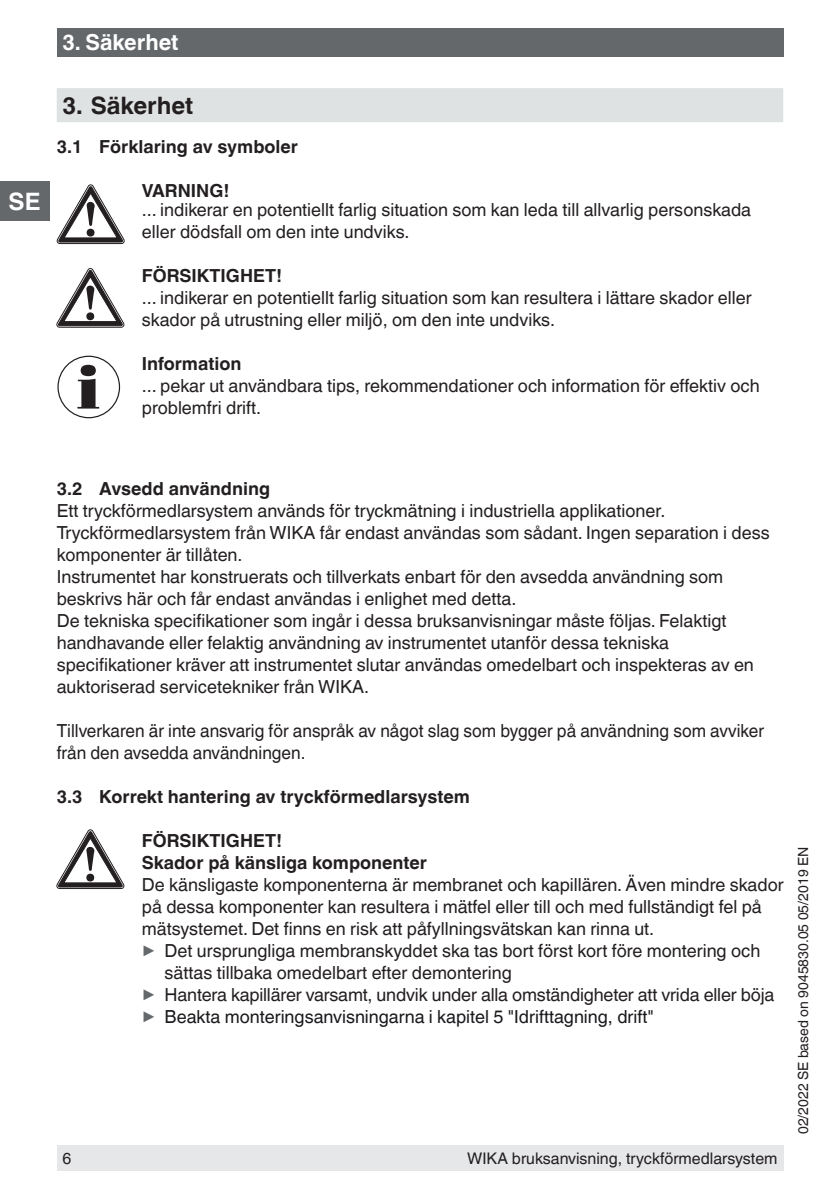
<style>
.page{position:relative;width:840px;height:1191px;background:#fff}
.page>*{position:absolute;margin:0;border:0;box-sizing:border-box;transform-origin:0 0}
.t1{font:700 24px "Helvetica World";color:#231f20}
.t2{font:700 24px "Helvetica World";color:#fff}
.t3{font:700 22px "Helvetica World";color:#fff}
.t4{font:18px/22px "Helvetica World";color:#231f20}
.t5{font:700 18px/22px "Helvetica World";color:#231f20}
.t6{font:18px/22px "Helvetica World";color:#231f20;scale:.96 1}
.t7{font:18px "Helvetica World";color:#19191d}
.t8{font:16px "Helvetica World";color:#231f20}
.t9{font:14px "Helvetica World";color:#231f20}
.s1{font-size:17.8px;color:#64686b}
</style>
<div class="page">
<div style="left:57px;top:1145px;width:726px;height:26px;background:#e6e7e9"></div>
<div style="left:57px;top:28px;width:726px;height:29px;background:#64686b"></div>
<div style="left:0;top:181px;width:49px;height:40px;background:#64686b"></div>
<div style="left:57px;top:88px;width:725px;height:34px;background:#dfe2e2"></div>
<svg style="left:57px;top:185px;width:67px;height:59px"></svg>
<svg style="left:57px;top:268px;width:67px;height:59px"></svg>
<svg style="left:77px;top:365px;width:22px;height:43px"></svg>
<div style="left:57px;top:356px;width:63px;height:62px;border:1px solid #231f20;border-radius:50%"></div>
<svg style="left:57px;top:829px;width:67px;height:59px"></svg>
<p class="t3" style="left:62px;top:30px;width:117px">3. Säkerhet</p>
<h1 class="t2" style="left:9px;top:188px;width:33px">SE</h1>
<h1 class="t1" style="left:62px;top:91px;width:132px">3. Säkerhet</h1>
<p class="t5" style="left:57px;top:136px;width:243px">3.1 Förklaring av symboler</p>
<p class="t5" style="left:142px;top:180px;width:89px">VARNING!</p>
<p class="t4" style="left:142px;top:199px;width:610px">... indikerar en potentiellt farlig situation som kan leda till allvarlig personskada eller dödsfall om den inte undviks.</p>
<p class="t5" style="left:142px;top:265px;width:142px">FÖRSIKTIGHET!</p>
<p class="t4" style="left:142px;top:287px;width:611px">... indikerar en potentiellt farlig situation som kan resultera i lättare skador eller skador på utrustning eller miljö, om den inte undviks.</p>
<p class="t5" style="left:142px;top:353px;width:101px">Information</p>
<p class="t4" style="left:142px;top:375px;width:619px">... pekar ut användbara tips, rekommendationer och information för effektiv och problemfri drift.</p>
<p class="t5" style="left:57px;top:478px;width:215px">3.2 Avsedd användning</p>
<p class="t4" style="left:57px;top:500px;width:714px">Ett tryckförmedlarsystem används för tryckmätning i industriella applikationer.<br>Tryckförmedlarsystem från WIKA får endast användas som sådant. Ingen separation i dess komponenter är tillåten.<br>Instrumentet har konstruerats och tillverkats enbart för den avsedda användning som beskrivs här och får endast användas i enlighet med detta.<br>De tekniska specifikationer som ingår i dessa bruksanvisningar måste följas. Felaktigt handhavande eller felaktig användning av instrumentet utanför dessa tekniska specifikationer kräver att instrumentet slutar användas omedelbart och inspekteras av en auktoriserad servicetekniker från WIKA.</p>
<p class="t6" style="left:57px;top:720px;width:737px">Tillverkaren är inte ansvarig för anspråk av något slag som bygger på användning som avviker från den avsedda användningen.</p>
<p class="t5" style="left:57px;top:786px;width:414px">3.3 Korrekt hantering av tryckförmedlarsystem</p>
<p class="t5" style="left:142px;top:830px;width:286px">FÖRSIKTIGHET!<br>Skador på känsliga komponenter</p>
<p class="t4" style="left:142px;top:874px;width:643px">De känsligaste komponenterna är membranet och kapillären. Även mindre skador</p>
<p class="t4" style="left:142px;top:896px;width:621px">på dessa komponenter kan resultera i mätfel eller till och med fullständigt fel på</p>
<p class="t4" style="left:142px;top:918px;width:513px">mätsystemet. Det finns en risk att påfyllningsvätskan kan rinna ut.</p>
<p class="t4" style="left:142px;top:940px;width:619px"><span class="s1">▶</span> Det ursprungliga membranskyddet ska tas bort först kort före montering och</p>
<p class="t4" style="left:164px;top:962px;width:348px">sättas tillbaka omedelbart efter demontering</p>
<p class="t4" style="left:142px;top:984px;width:633px"><span class="s1">▶</span> Hantera kapillärer varsamt, undvik under alla omständigheter att vrida eller böja</p>
<p class="t7" style="left:142px;top:1006px;width:513px"><span class="s1">▶</span> Beakta monteringsanvisningarna i kapitel 5 "Idrifttagning, drift"</p>
<p class="t8" style="left:62px;top:1149px;width:10px">6</p>
<p class="t8" style="left:467px;top:1149px;width:311px">WIKA bruksanvisning, tryckförmedlarsystem</p>
<p class="t9" style="left:794px;top:1134px;width:289px;rotate:-90deg">02/2022 SE based on 9045830.05 05/2019 EN</p>
</div>
